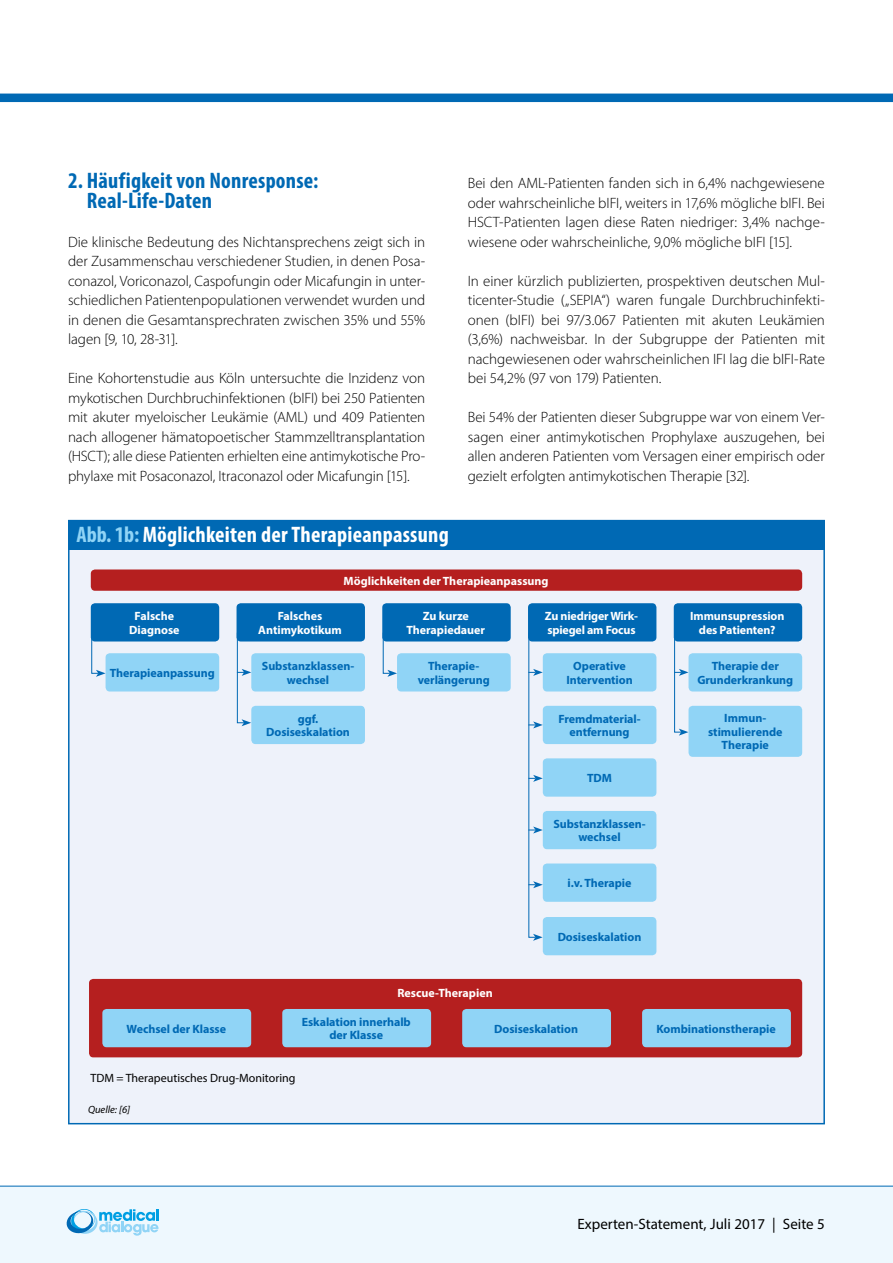
<style>
.page{position:relative;width:893px;height:1263px;background:#fff}
.page>*{position:absolute;margin:0;border:0;box-sizing:border-box;transform-origin:0 0}
.t1{font:700 condensed 22.5px/19.5px "Myriad Pro";letter-spacing:.01em;color:#0069b4}
.t2{font:700 condensed 22.5px "Myriad Pro";letter-spacing:.01em;color:#fff}
.t3{font:300 15px/19.5px "Myriad Pro";letter-spacing:-.005em;color:#000;text-align:justify}
.t4{font:15px "Myriad Pro";color:#000}
.t5{font:700 12px/13.5px "Myriad Pro";letter-spacing:-.005em;color:#0069b4;text-align:center}
.t6{font:700 12px/13.5px "Myriad Pro";color:#fff;text-align:center}
.t7{font:12px "Myriad Pro";color:#000}
.t8{font:italic 10.5px "Myriad Pro";color:#000}
.s1{color:#90d4f6}
</style>
<div class="page">
<div style="left:0;top:1186px;width:893px;height:77px;background:#eef8fe"></div>
<svg style="left:66px;top:1209px;width:93px;height:26px"></svg>
<hr style="left:0;top:1186px;width:893px;height:1px;background:#0069b4">
<div style="left:0;top:94px;width:893px;height:8px;background:#0069b4"></div>
<div style="left:68px;top:520px;width:757px;height:604px;background:#eef2fa;border:2px solid #0069b4"></div>
<div style="left:68px;top:520px;width:757px;height:30px;background:#0069b4"></div>
<div style="left:91px;top:569px;width:711px;height:22px;background:#b51f1f;border-radius:4px"></div>
<div style="left:91px;top:603px;width:128px;height:38px;background:#0069b4;border-radius:4px"></div>
<div style="left:237px;top:603px;width:128px;height:38px;background:#0069b4;border-radius:4px"></div>
<div style="left:382px;top:603px;width:129px;height:38px;background:#0069b4;border-radius:4px"></div>
<div style="left:528px;top:603px;width:128px;height:38px;background:#0069b4;border-radius:4px"></div>
<div style="left:674px;top:603px;width:128px;height:38px;background:#0069b4;border-radius:4px"></div>
<div style="left:89px;top:979px;width:713px;height:78px;background:#b51f1f;border-radius:4px"></div>
<div style="left:397px;top:653px;width:114px;height:38px;background:#90d4f6;border-radius:4px"></div>
<div style="left:543px;top:653px;width:113px;height:38px;background:#90d4f6;border-radius:4px"></div>
<div style="left:543px;top:706px;width:113px;height:38px;background:#90d4f6;border-radius:4px"></div>
<div style="left:543px;top:758px;width:113px;height:39px;background:#90d4f6;border-radius:4px"></div>
<div style="left:543px;top:811px;width:113px;height:38px;background:#90d4f6;border-radius:4px"></div>
<div style="left:543px;top:863px;width:113px;height:39px;background:#90d4f6;border-radius:4px"></div>
<div style="left:106px;top:653px;width:113px;height:38px;background:#90d4f6;border-radius:4px"></div>
<div style="left:102px;top:1009px;width:149px;height:38px;background:#90d4f6;border-radius:4px"></div>
<div style="left:282px;top:1009px;width:149px;height:38px;background:#90d4f6;border-radius:4px"></div>
<div style="left:462px;top:1009px;width:149px;height:38px;background:#90d4f6;border-radius:4px"></div>
<div style="left:642px;top:1009px;width:149px;height:38px;background:#90d4f6;border-radius:4px"></div>
<div style="left:251px;top:653px;width:114px;height:38px;background:#90d4f6;border-radius:4px"></div>
<div style="left:688px;top:653px;width:114px;height:38px;background:#90d4f6;border-radius:4px"></div>
<div style="left:251px;top:706px;width:114px;height:38px;background:#90d4f6;border-radius:4px"></div>
<div style="left:688px;top:706px;width:114px;height:51px;background:#90d4f6;border-radius:4px"></div>
<svg style="left:528px;top:638px;width:15px;height:303px"></svg>
<svg style="left:236px;top:632px;width:15px;height:94px"></svg>
<svg style="left:674px;top:639px;width:14px;height:97px"></svg>
<svg style="left:91px;top:639px;width:15px;height:38px"></svg>
<svg style="left:382px;top:632px;width:15px;height:45px"></svg>
<div style="left:543px;top:917px;width:113px;height:38px;background:#90d4f6;border-radius:4px"></div>
<h1 class="t1" style="left:87px;top:171px;width:233px;text-indent:-19px">2. Häufigkeit von Nonresponse:<br>Real-Life-Daten</h1>
<p class="t3" style="left:68px;top:232px;width:359px">Die klinische Bedeutung des Nichtansprechens zeigt sich in der Zusammenschau verschiedener Studien, in denen Posa&shy;conazol, Voriconazol, Caspofungin oder Micafungin in unter&shy;schiedlichen Patientenpopulationen verwendet wurden und in denen die Gesamtansprechraten zwischen 35% und 55% lagen [9, 10, 28-31].</p>
<p class="t3" style="left:68px;top:369px;width:359px">Eine Kohortenstudie aus Köln untersuchte die Inzidenz von mykotischen Durchbruchinfektionen (bIFI) bei 250 Patienten mit akuter myeloischer Leukämie (AML) und 409 Patienten nach allogener hämatopoetischer Stammzelltransplantation (HSCT); alle diese Patienten erhielten eine antimykotische Pro&shy;phylaxe mit Posaconazol, Itraconazol oder Micafungin [15].</p>
<p class="t3" style="left:468px;top:174px;width:359px">Bei den AML-Patienten fanden sich in 6,4% nachgewiesene oder wahrscheinliche bIFI, weiters in 17,6% mögliche bIFI. Bei HSCT-Patienten lagen diese Raten niedriger: 3,4% nachge&shy;wiesene oder wahrscheinliche, 9,0% mögliche bIFI [15].</p>
<p class="t3" style="left:468px;top:271px;width:359px">In einer kürzlich publizierten, prospektiven deutschen Mul&shy;ticenter-Studie („SEPIA“) waren fungale Durchbruchinfekti&shy;onen (bIFI) bei 97/3.067 Patienten mit akuten Leukämien (3,6%) nachweisbar. In der Subgruppe der Patienten mit nachgewiesenen oder wahrscheinlichen IFI lag die bIFI-Rate bei 54,2% (97 von 179) Patienten.</p>
<p class="t3" style="left:468px;top:408px;width:359px">Bei 54% der Patienten dieser Subgruppe war von einem Ver&shy;sagen einer antimykotischen Prophylaxe auszugehen, bei allen anderen Patienten vom Versagen einer empirisch oder gezielt erfolgten antimykotischen Therapie [32].</p>
<h1 class="t2" style="left:77px;top:520px;width:374px"><span class="s1">Abb. 1b:</span>Möglichkeiten der Therapieanpassung</h1>
<p class="t6" style="left:344px;top:573px;width:207px">Möglichkeiten der Therapieanpassung</p>
<p class="t6" style="left:129px;top:609px;width:52px">Falsche<br>Diagnose</p>
<p class="t6" style="left:258px;top:609px;width:85px">Falsches<br>Antimykotikum</p>
<p class="t6" style="left:406px;top:609px;width:80px">Zu kurze<br>Therapiedauer</p>
<p class="t6" style="left:545px;top:609px;width:94px;text-align:left">Zu niedriger Wirk&shy;spiegel am Focus</p>
<p class="t6" style="left:690px;top:609px;width:96px">Immunsupression des Patienten?</p>
<p class="t5" style="left:110px;top:666px;width:106px">Therapieanpassung</p>
<p class="t5" style="left:262px;top:659px;width:94px">Substanzklassen&shy;wechsel</p>
<p class="t5" style="left:697px;top:659px;width:97px">Therapie der<br>Grunderkrankung</p>
<p class="t5" style="left:266px;top:711px;width:85px">ggf.<br>Dosiseskalation</p>
<p class="t5" style="left:708px;top:711px;width:76px">Immun&shy;stimulierende<br>Therapie</p>
<p class="t5" style="left:418px;top:659px;width:73px">Therapie&shy;verlängerung</p>
<p class="t5" style="left:566px;top:659px;width:68px">Operative<br>Intervention</p>
<p class="t5" style="left:558px;top:711px;width:84px">Fremdmaterial&shy;entfernung</p>
<p class="t5" style="left:587px;top:771px;width:26px">TDM</p>
<p class="t5" style="left:553px;top:817px;width:94px">Substanzklassen&shy;wechsel</p>
<p class="t5" style="left:568px;top:876px;width:65px">i.v. Therapie</p>
<p class="t6" style="left:397px;top:985px;width:97px">Rescue-Therapien</p>
<p class="t5" style="left:558px;top:929px;width:85px">Dosiseskalation</p>
<p class="t5" style="left:127px;top:1021px;width:101px">Wechsel der Klasse</p>
<p class="t5" style="left:302px;top:1015px;width:111px">Eskalation innerhalb der Klasse</p>
<p class="t5" style="left:494px;top:1021px;width:85px">Dosiseskalation</p>
<p class="t5" style="left:656px;top:1021px;width:121px">Kombinationstherapie</p>
<p class="t7" style="left:90px;top:1070px;width:207px">TDM = Therapeutisches Drug-Monitoring</p>
<p class="t8" style="left:88px;top:1103px;width:44px">Quelle: [6]</p>
<p class="t4" style="left:577px;top:1214px;width:249px">Experten-Statement, Juli 2017 | Seite 5</p>
</div>
